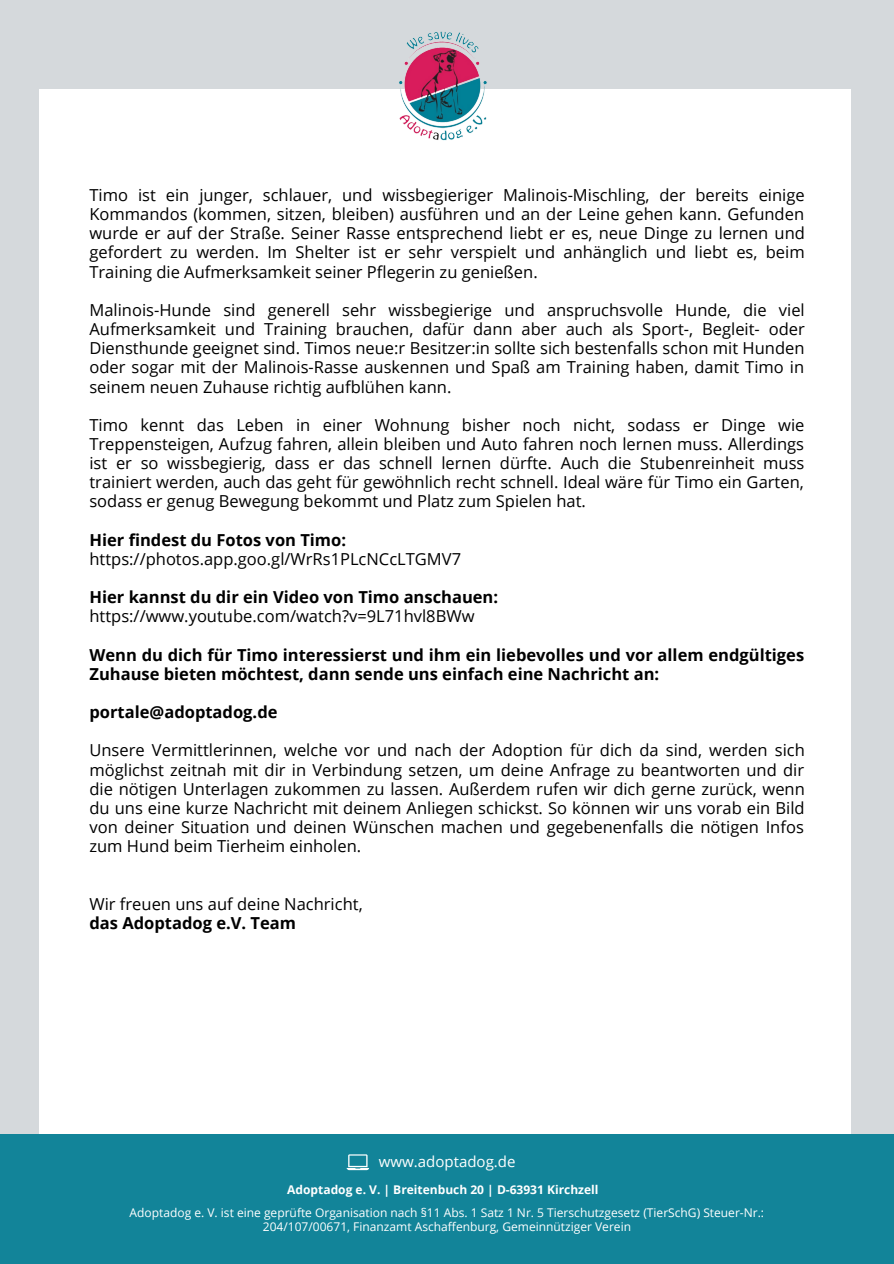
<style>
.page{position:relative;width:894px;height:1264px;background:#fff}
.page>*{position:absolute;margin:0;border:0;box-sizing:border-box;transform-origin:0 0}
.t1{font:16.5px/19.2px "Open Sans";color:#000;text-align:justify}
.t2{font:700 16.5px/19.2px "Open Sans";color:#000}
.t3{font:15px "Open Sans";color:#fff}
.t4{font:12px/14px "Open Sans";color:#fff;text-align:center}
.t5{font:700 12px "Open Sans";color:#fff}
</style>
<div class="page">
<div style="left:0;top:0;width:893px;height:1263px;background:#d5d9dc"></div>
<div style="left:39px;top:89px;width:811px;height:1174px;background:#fff"></div>
<img style="left:399px;top:31px;width:88px;height:110px">
<div style="left:0;top:1133px;width:893px;height:130px;background:#128499"></div>
<svg style="left:346px;top:1154px;width:23px;height:16px"></svg>
<p class="t1" style="left:89px;top:185px;width:716px">Timo ist ein junger, schlauer, und wissbegieriger Malinois-Mischling, der bereits einige Kommandos (kommen, sitzen, bleiben) ausführen und an der Leine gehen kann. Gefunden wurde er auf der Straße. Seiner Rasse entsprechend liebt er es, neue Dinge zu lernen und gefordert zu werden. Im Shelter ist er sehr verspielt und anhänglich und liebt es, beim Training die Aufmerksamkeit seiner Pflegerin zu genießen.</p>
<p class="t1" style="left:89px;top:300px;width:716px">Malinois-Hunde sind generell sehr wissbegierige und anspruchsvolle Hunde, die viel Aufmerksamkeit und Training brauchen, dafür dann aber auch als Sport-, Begleit- oder Diensthunde geeignet sind. Timos neue:r Besitzer:in sollte sich bestenfalls schon mit Hunden oder sogar mit der Malinois-Rasse auskennen und Spaß am Training haben, damit Timo in seinem neuen Zuhause richtig aufblühen kann.</p>
<p class="t1" style="left:89px;top:415px;width:716px">Timo kennt das Leben in einer Wohnung bisher noch nicht, sodass er Dinge wie Treppensteigen, Aufzug fahren, allein bleiben und Auto fahren noch lernen muss. Allerdings ist er so wissbegierig, dass er das schnell lernen dürfte. Auch die Stubenreinheit muss trainiert werden, auch das geht für gewöhnlich recht schnell. Ideal wäre für Timo ein Garten, sodass er genug Bewegung bekommt und Platz zum Spielen hat.</p>
<p class="t2" style="left:89px;top:529px;width:258px">Hier findest du Fotos von Timo:</p>
<p class="t1" style="left:89px;top:549px;width:373px">https://photos.app.goo.gl/WrRs1PLcNCcLTGMV7</p>
<p class="t2" style="left:89px;top:587px;width:410px">Hier kannst du dir ein Video von Timo anschauen:</p>
<p class="t1" style="left:89px;top:606px;width:386px">https://www.youtube.com/watch?v=9L71hvl8BWw</p>
<p class="t2" style="left:89px;top:644px;width:716px">Wenn du dich für Timo interessierst und ihm ein liebevolles und vor allem endgültiges<br>Zuhause bieten möchtest, dann sende uns einfach eine Nachricht an:</p>
<p class="t2" style="left:89px;top:702px;width:189px">portale@adoptadog.de</p>
<p class="t1" style="left:89px;top:740px;width:716px">Unsere Vermittlerinnen, welche vor und nach der Adoption für dich da sind, werden sich möglichst zeitnah mit dir in Verbindung setzen, um deine Anfrage zu beantworten und dir die nötigen Unterlagen zukommen zu lassen. Außerdem rufen wir dich gerne zurück, wenn du uns eine kurze Nachricht mit deinem Anliegen schickst. So können wir uns vorab ein Bild von deiner Situation und deinen Wünschen machen und gegebenenfalls die nötigen Infos zum Hund beim Tierheim einholen.</p>
<p class="t1" style="left:89px;top:893px;width:275px">Wir freuen uns auf deine Nachricht,</p>
<p class="t2" style="left:89px;top:912px;width:208px">das Adoptadog e.V. Team</p>
<p class="t3" style="left:379px;top:1151px;width:138px">www.adoptadog.de</p>
<p class="t5" style="left:287px;top:1181px;width:313px">Adoptadog e. V. | Breitenbuch 20 | D-63931 Kirchzell</p>
<p class="t4" style="left:130px;top:1205px;width:635px">Adoptadog e. V. ist eine geprüfte Organisation nach §11 Abs. 1 Satz 1 Nr. 5 Tierschutzgesetz (TierSchG) Steuer-Nr.:<br>204/107/00671, Finanzamt Aschaffenburg, Gemeinnütziger Verein</p>
</div>
